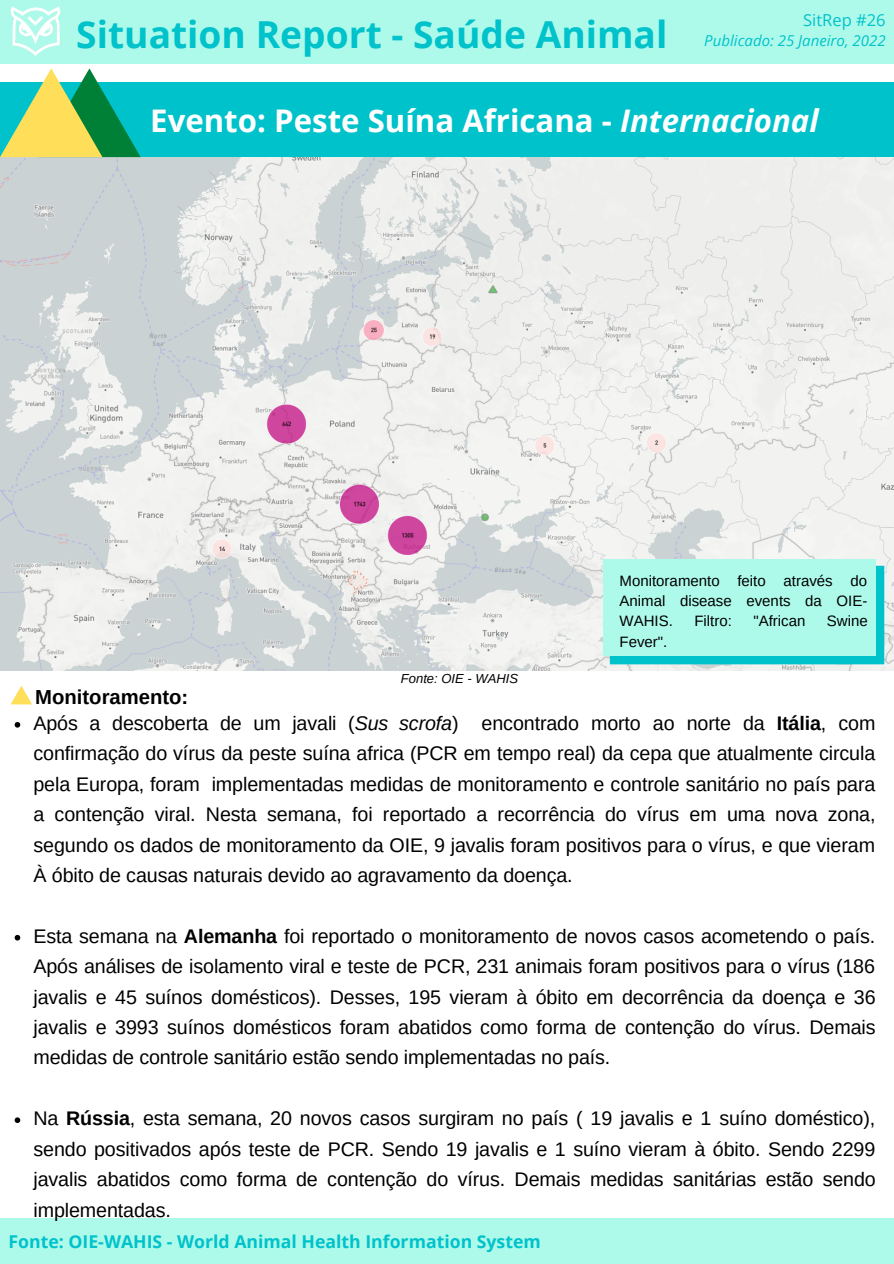
<style>
.page{position:relative;width:894px;height:1264px;background:#fff}
.page>*{position:absolute;margin:0;border:0;box-sizing:border-box;transform-origin:0 0}
.t1{font:700 37.2px "Open Sans";color:#00c2cb}
.t2{font:700 31.2px "Open Sans";color:#fff}
.t3{font:700 20.25px "Arimo";color:#000}
.t4{font:19.65px/30.5px "Arimo";letter-spacing:-.005em;color:#000;text-align:justify}
.t5{font:700 17.7px "Open Sans";color:#00c2cb}
.t6{font:16.5px "Open Sans";color:#00c2cb}
.t7{font:15px/20.2px "Arimo";color:#000;text-align:justify}
.t8{font:italic 15px "Open Sans";color:#00c2cb}
.t9{font:italic 13.05px "Arimo";color:#000}
.s1{font-style:italic}
.s2{font-weight:700}
</style>
<div class="page">
<img style="left:0;top:157px;width:893px;height:513px">
<div style="left:0;top:0;width:893px;height:63px;background:#aefaea"></div>
<img style="left:10px;top:6px;width:51px;height:50px">
<div style="left:0;top:83px;width:893px;height:74px;background:#00c2cb"></div>
<div style="left:0;top:1218px;width:893px;height:45px;background:#aefaea"></div>
<div style="left:609px;top:565px;width:275px;height:99px;background:#00c2cb"></div>
<div style="left:603px;top:559px;width:272px;height:97px;background:#aefaea"></div>
<svg style="left:11px;top:686px;width:21px;height:18px"></svg>
<svg style="left:0;top:68px;width:141px;height:89px"></svg>
<svg style="left:15px;top:722px;width:5px;height:5px"></svg>
<svg style="left:15px;top:934px;width:5px;height:6px"></svg>
<svg style="left:15px;top:1117px;width:5px;height:5px"></svg>
<h1 class="t1" style="left:76px;top:8px;width:592px">Situation Report - Saúde Animal</h1>
<p class="t6" style="left:802px;top:8px;width:84px">SitRep #26</p>
<p class="t8" style="left:704px;top:30px;width:183px">Publicado: 25 Janeiro, 2022</p>
<h2 class="t2" style="left:150px;top:99px;width:669px">Evento: Peste Suína Africana - <span class="s1">Internacional</span></h2>
<p class="t7" style="left:619px;top:570px;width:249px">Monitoramento feito através do Animal disease events da OIE-WAHIS.</p>
<p class="t7" style="left:694px;top:611px;width:39px">Filtro:</p>
<p class="t7" style="left:753px;top:611px;width:54px">"African</p>
<p class="t7" style="left:826px;top:611px;width:42px">Swine</p>
<p class="t3" style="left:35px;top:686px;width:154px">Monitoramento:</p>
<p class="t9" style="left:401px;top:671px;width:119px">Fonte: OIE - WAHIS</p>
<p class="t7" style="left:619px;top:631px;width:49px">Fever".</p>
<p class="t4" style="left:33px;top:707px;width:843px">Após a descoberta de um javali (<span class="s1">Sus scrofa</span>) encontrado morto ao norte da <span class="s2">Itália</span>, com confirmação do vírus da peste suína africa (PCR em tempo real) da cepa que atualmente circula pela Europa, foram implementadas medidas de monitoramento e controle sanitário no país para a contenção viral. Nesta semana, foi reportado a recorrência do vírus em uma nova zona, segundo os dados de monitoramento da OIE, 9 javalis foram positivos para o vírus, e que vieram À óbito de causas naturais devido ao agravamento da doença.</p>
<p class="t4" style="left:33px;top:920px;width:843px">Esta semana na <span class="s2">Alemanha</span> foi reportado o monitoramento de novos casos acometendo o país.<br>Após análises de isolamento viral e teste de PCR, 231 animais foram positivos para o vírus (186 javalis e 45 suínos domésticos). Desses, 195 vieram à óbito em decorrência da doença e 36 javalis e 3993 suínos domésticos foram abatidos como forma de contenção do vírus. Demais medidas de controle sanitário estão sendo implementadas no país.</p>
<p class="t4" style="left:33px;top:1103px;width:843px">Na <span class="s2">Rússia</span>, esta semana, 20 novos casos surgiram no país ( 19 javalis e 1 suíno doméstico), sendo positivados após teste de PCR. Sendo 19 javalis e 1 suíno vieram à óbito. Sendo 2299 javalis abatidos como forma de contenção do vírus. Demais medidas sanitárias estão sendo implementadas.</p>
<p class="t5" style="left:9px;top:1229px;width:533px">Fonte: OIE-WAHIS - World Animal Health Information System</p>
</div>
